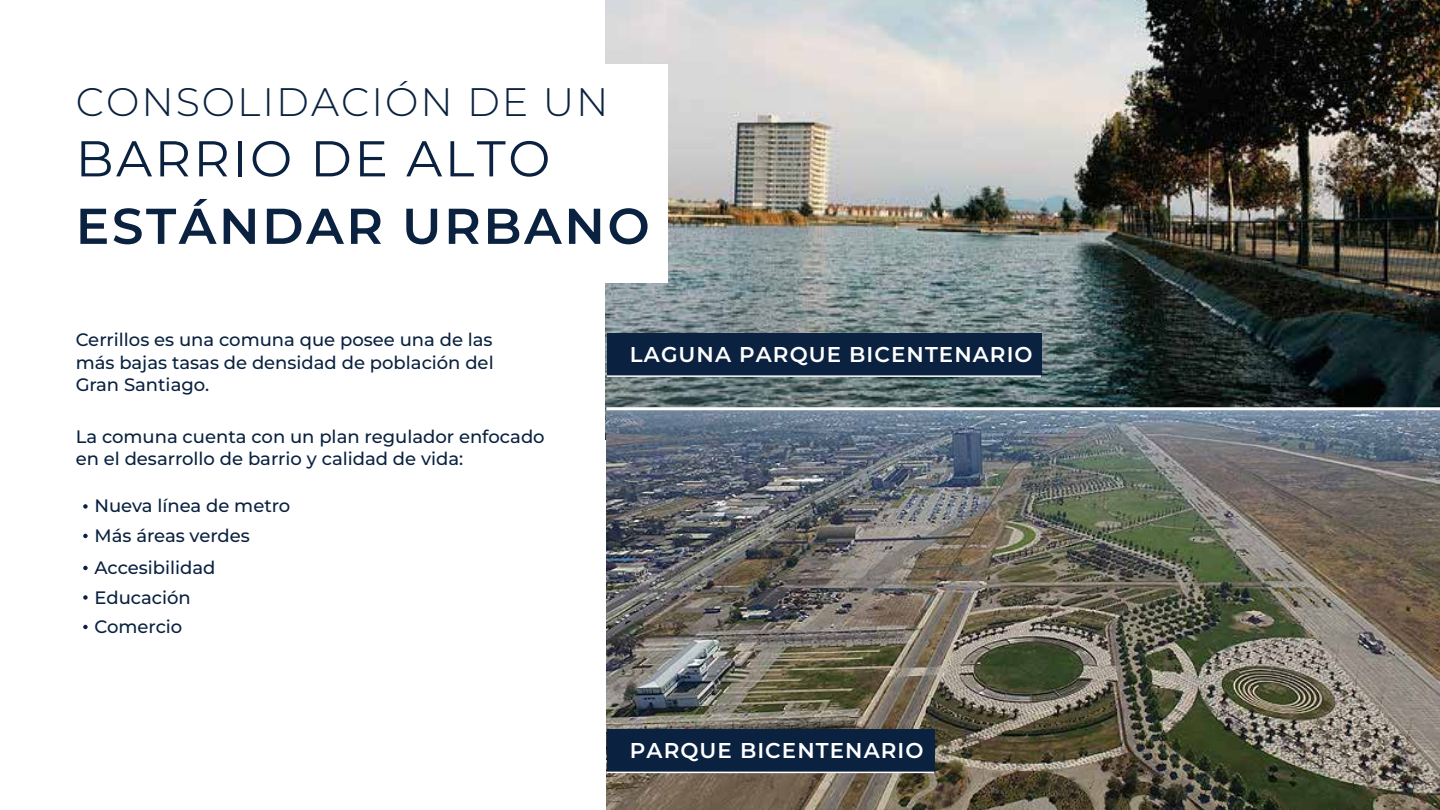
<style>
.page{position:relative;width:1440px;height:810px;background:#fff}
.page>*{position:absolute;margin:0;border:0;box-sizing:border-box;transform-origin:0 0}
.t1{font:600 50.25px "Montserrat";letter-spacing:.05em;color:#0a2240}
.t2{font:50.25px "Montserrat";letter-spacing:.05em;color:#0a2240}
.t3{font:300 39.75px "Montserrat";letter-spacing:.05em;color:#0a2240}
.t4{font:600 21.45px "Montserrat";letter-spacing:.05em;color:#fff}
.t5{font:500 18px/22.5px "Montserrat";color:#0a2240}
</style>
<div class="page">
<img style="left:606px;top:0;width:834px;height:440px">
<div style="left:496px;top:64px;width:171px;height:218px;background:#fff"></div>
<div style="left:607px;top:333px;width:434px;height:43px;background:#0a2240"></div>
<hr style="left:607px;top:375px;width:434px;height:2px;background:#fff">
<img style="left:607px;top:410px;width:833px;height:400px">
<div style="left:607px;top:729px;width:327px;height:43px;background:#0a2240"></div>
<hr style="left:607px;top:772px;width:327px;height:1px;background:#fff">
<hr style="left:607px;top:407px;width:833px;height:3px;background:#fff">
<svg style="left:83px;top:504px;width:5px;height:5px"></svg>
<svg style="left:83px;top:534px;width:5px;height:4px"></svg>
<svg style="left:83px;top:566px;width:5px;height:4px"></svg>
<svg style="left:83px;top:595px;width:5px;height:5px"></svg>
<svg style="left:83px;top:625px;width:5px;height:4px"></svg>
<h2 class="t3" style="left:76px;top:76px;width:534px">CONSOLIDACIÓN DE UN</h2>
<h1 class="t2" style="left:76px;top:125px;width:476px">BARRIO DE ALTO</h1>
<h1 class="t1" style="left:76px;top:193px;width:576px">ESTÁNDAR URBANO</h1>
<p class="t5" style="left:76px;top:328px;width:419px;text-align:justify">Cerrillos es una comuna que posee una de las más bajas tasas de densidad de población del Gran Santiago.</p>
<p class="t5" style="left:76px;top:425px;width:471px">La comuna cuenta con un plan regulador enfocado en el desarrollo de barrio y calidad de vida:</p>
<p class="t5" style="left:95px;top:491px;width:197px;line-height:29.5px">Nueva línea de metro<br>Más áreas verdes</p>
<p class="t5" style="left:95px;top:552px;width:123px;line-height:29.5px">Accesibilidad<br>Educación<br>Comercio</p>
<p class="t4" style="left:630px;top:340px;width:404px">LAGUNA PARQUE BICENTENARIO</p>
<p class="t4" style="left:630px;top:736px;width:295px">PARQUE BICENTENARIO</p>
</div>
